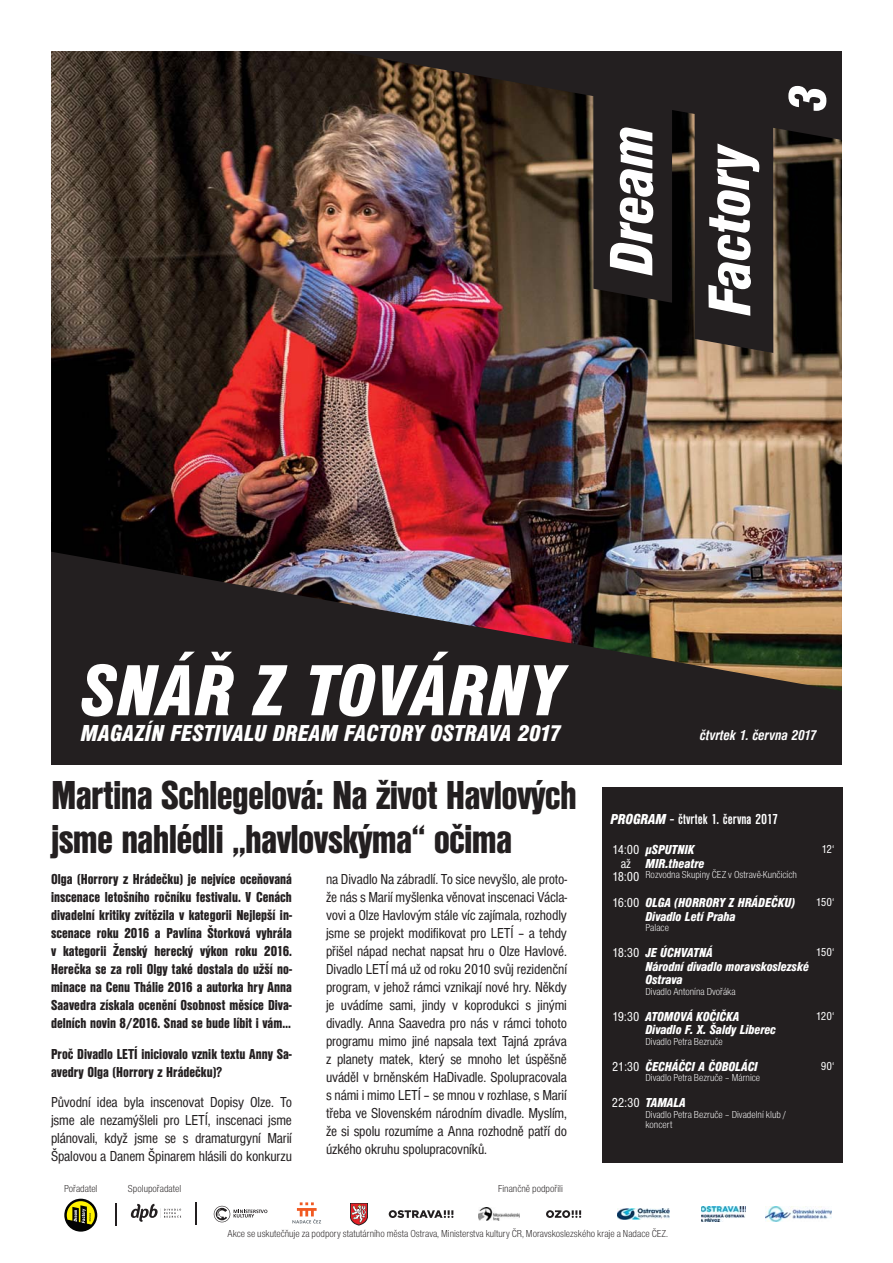
<style>
.page{position:relative;width:893px;height:1263px;background:#fff}
.page>*{position:absolute;margin:0;border:0;box-sizing:border-box;transform-origin:0 0}
.t1{font:75px "Nimbus Sans DOT Blac Cond Ital";letter-spacing:.015em;color:#fff}
.t2{font:55.5px "Nimbus Sans DOT Blac Cond Ital";color:#fff}
.t3{font:42px/43.5px "Nimbus Sans DOT Blac Cond";letter-spacing:-.02em;color:#231f20}
.t4{font:24px "Nimbus Sans DOT Blac Cond Ital";letter-spacing:.015em;color:#fff}
.t5{font:condensed 15px/18px "Nimbus Sans DOT";letter-spacing:-.01em;color:#231f20;text-align:justify}
.t6{font:15px/18px "Nimbus Sans DOT Blac Cond";color:#231f20;text-align:justify}
.t7{font:700 condensed 15px "Nimbus Sans DOT";color:#fff}
.t8{font:italic 700 condensed 15px "Nimbus Sans DOT";color:#fff}
.t9{font:13.5px/13.5px "Nimbus Sans DOT Blac Cond Ital";color:#fff}
.t10{font:condensed 13.5px/13.5px "Nimbus Sans DOT";color:#fff;text-align:center}
.t11{font:condensed 12px "Nimbus Sans DOT";letter-spacing:-.03em;color:#fff}
.t12{font:10.5px/10.5px "Nimbus Sans DOT Ligh Cond";color:#fff}
.t13{font:10.5px "Nimbus Sans DOT Ligh Cond";color:#231f20}
.s1{font-family:"Nimbus Sans DOT Blac Cond Ital";font-weight:400;font-stretch:normal}
.s2{font-family:"Nimbus Sans DOT";font-stretch:condensed}
</style>
<div class="page">
<div style="left:51px;top:522px;width:791px;height:242px;background:#231f20"></div>
<img style="left:51px;top:51px;width:791px;height:640px">
<svg style="left:610px;top:127px;width:43px;height:149px"></svg>
<svg style="left:708px;top:144px;width:51px;height:172px"></svg>
<svg style="left:801px;top:169px;width:17px;height:82px"></svg>
<div style="left:602px;top:788px;width:241px;height:375px;background:#231f20"></div>
<svg style="left:214px;top:1206px;width:53px;height:16px"></svg>
<img style="left:701px;top:1206px;width:44px;height:15px">
<img style="left:478px;top:1208px;width:42px;height:12px">
<svg style="left:292px;top:1202px;width:29px;height:21px"></svg>
<svg style="left:389px;top:1210px;width:64px;height:8px"></svg>
<img style="left:618px;top:1208px;width:51px;height:12px">
<img style="left:766px;top:1207px;width:65px;height:14px">
<svg style="left:546px;top:1210px;width:35px;height:8px"></svg>
<svg style="left:350px;top:1203px;width:18px;height:22px"></svg>
<svg style="left:131px;top:1204px;width:50px;height:18px"></svg>
<svg style="left:195px;top:1202px;width:1px;height:22px"></svg>
<svg style="left:115px;top:1203px;width:1px;height:22px"></svg>
<div style="left:64px;top:1199px;width:33px;height:32px;background:#020303;border-radius:50%"></div>
<svg style="left:67px;top:1201px;width:28px;height:23px"></svg>
<h2 class="t2" style="left:785px;top:112px;width:28px;rotate:-90deg">3</h2>
<h1 class="t1" style="left:81px;top:661px;width:482px">SNÁŘ Z TOVÁRNY</h1>
<h3 class="t4" style="left:81px;top:723px;width:481px">MAGAZÍN FESTIVALU DREAM FACTORY OSTRAVA 2017</h3>
<h3 class="t3" style="left:51px;top:775px;width:527px">Martina Schlegelová: Na život Havlových jsme nahlédli „havlovskýma“ očima</h3>
<p class="t6" style="left:51px;top:870px;width:242px">Olga (Horrory z Hrádečku) je nejvíce oceňovaná inscenace letošního ročníku festivalu. V Cenách divadelní kritiky zvítězila v kategorii Nejlepší in&shy;scenace roku 2016 a Pavlína Štorková vyhrála v kategorii Ženský herecký výkon roku 2016.<br>Herečka se za roli Olgy také dostala do užší no&shy;minace na Cenu Thálie 2016 a autorka hry Anna Saavedra získala ocenění Osobnost měsíce Diva&shy;delních novin 8/2016. Snad se bude líbit i vám…</p>
<p class="t6" style="left:51px;top:1045px;width:242px">Proč Divadlo LETÍ iniciovalo vznik textu Anny Sa&shy;avedry Olga (Horrory z Hrádečku)?</p>
<p class="t5" style="left:51px;top:1095px;width:242px">Původní idea byla inscenovat Dopisy Olze. To jsme ale nezamýšleli pro LETÍ, inscenaci jsme plánovali, když jsme se s dramaturgyní Marií Špalovou a Danem Špinarem hlásili do konkurzu</p>
<p class="t5" style="left:326px;top:871px;width:243px">na Divadlo Na zábradlí. To sice nevyšlo, ale proto&shy;že nás s Marií myšlenka věnovat inscenaci Václa&shy;vovi a Olze Havlovým stále víc zajímala, rozhodly jsme se projekt modifikovat pro LETÍ – a tehdy přišel nápad nechat napsat hru o Olze Havlové.<br>Divadlo LETÍ má už od roku 2010 svůj rezidenční program, v jehož rámci vznikají nové hry. Někdy je uvádíme sami, jindy v koprodukci s jinými divadly. Anna Saavedra pro nás v rámci tohoto programu mimo jiné napsala text Tajná zpráva z planety matek, který se mnoho let úspěšně uváděl v brněnském HaDivadle. Spolupracovala s námi i mimo LETÍ – se mnou v rozhlase, s Marií třeba ve Slovenském národním divadle. Myslím, že si spolu rozumíme a Anna rozhodně patří do úzkého okruhu spolupracovníků.</p>
<p class="t13" style="left:64px;top:1185px;width:35px">Pořadatel</p>
<p class="t13" style="left:128px;top:1185px;width:55px">Spolupořadatel</p>
<p class="t13" style="left:498px;top:1185px;width:66px">Finančně podpořili</p>
<p class="t8" style="left:700px;top:729px;width:118px">čtvrtek 1. června 2017</p>
<p class="t7" style="left:611px;top:813px;width:169px"><span class="s1">PROGRAM</span> – čtvrtek 1. června 2017</p>
<p class="t9" style="left:612px;top:844px;width:84px"><span class="s2">14:00</span> μSPUTNIK</p>
<p class="t10" style="left:612px;top:857px;width:29px">až<br>18:00</p>
<p class="t9" style="left:645px;top:857px;width:60px">MIR.theatre</p>
<p class="t12" style="left:645px;top:870px;width:153px">Rozvodna Skupiny ČEZ v Ostravě-Kunčicích</p>
<p class="t9" style="left:645px;top:897px;width:151px;text-indent:-33px"><span class="s2">16:00</span> OLGA (HORRORY Z HRÁDEČKU)<br>Divadlo Letí Praha</p>
<p class="t12" style="left:645px;top:923px;width:25px">Palace</p>
<p class="t9" style="left:645px;top:947px;width:165px;text-indent:-33px"><span class="s2">18:30</span> JE ÚCHVATNÁ<br>Národní divadlo moravskoslezské<br>Ostrava</p>
<p class="t12" style="left:645px;top:987px;width:92px">Divadlo Antonína Dvořáka</p>
<p class="t9" style="left:645px;top:1010px;width:132px;text-indent:-33px"><span class="s2">19:30</span> ATOMOVÁ KOČIČKA<br>Divadlo F. X. Šaldy Liberec</p>
<p class="t12" style="left:645px;top:1037px;width:79px">Divadlo Petra Bezruče</p>
<p class="t9" style="left:612px;top:1060px;width:147px"><span class="s2">21:30</span> ČECHÁČCI A ČOBOLÁCI</p>
<p class="t12" style="left:645px;top:1073px;width:116px">Divadlo Petra Bezruče – Márnice</p>
<p class="t9" style="left:612px;top:1097px;width:75px"><span class="s2">22:30</span> TAMALA</p>
<p class="t12" style="left:645px;top:1110px;width:142px">Divadlo Petra Bezruče – Divadelní klub / koncert</p>
<p class="t11" style="left:822px;top:844px;width:14px">12‘</p>
<p class="t11" style="left:816px;top:897px;width:20px">150‘</p>
<p class="t11" style="left:816px;top:947px;width:20px">150‘</p>
<p class="t11" style="left:816px;top:1011px;width:20px">120‘</p>
<p class="t11" style="left:821px;top:1061px;width:15px">90‘</p>
<p class="t13" style="left:227px;top:1229px;width:442px">Akce se uskutečňuje za podpory statutárního města Ostrava, Ministerstva kultury ČR, Moravskoslezského kraje a Nadace ČEZ.</p>
</div>
